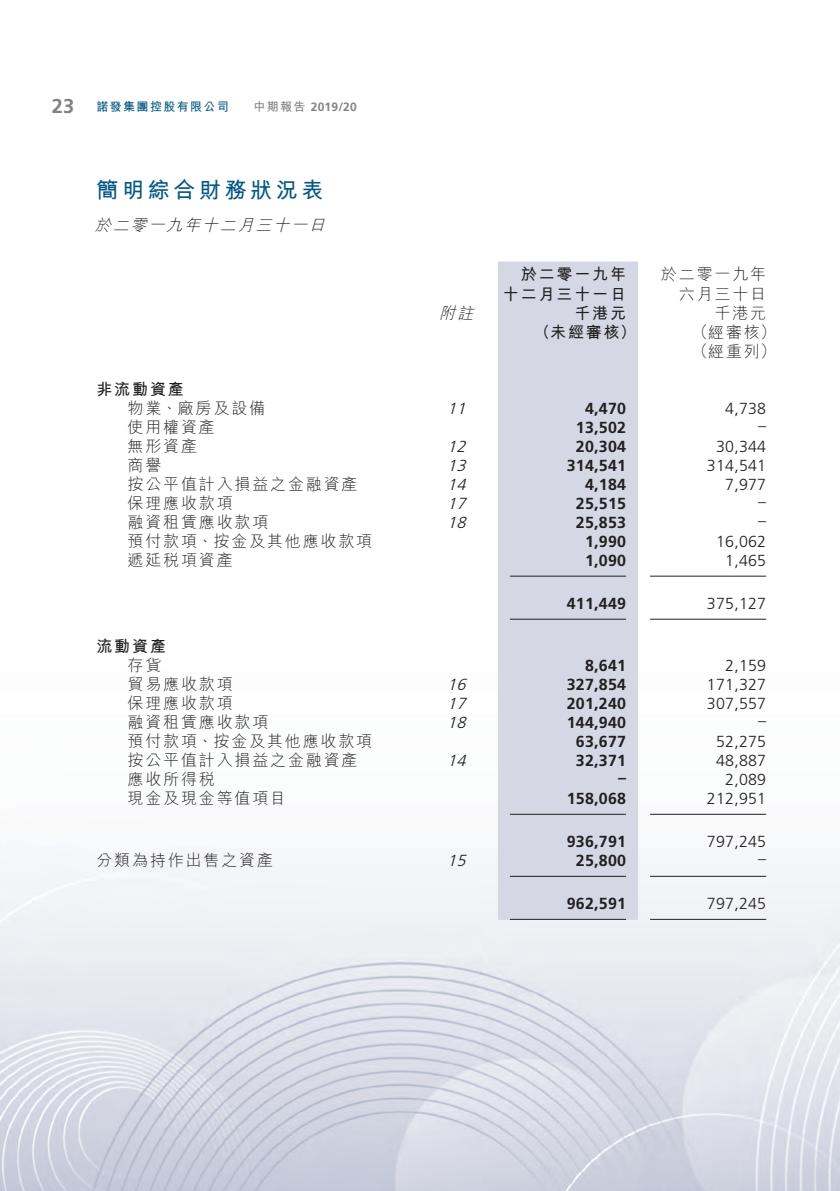
<style>
.page{position:relative;width:840px;height:1191px;background:#fff}
.page>*{position:absolute;margin:0;border:0;box-sizing:border-box;transform-origin:0 0}
.t1{font:700 22px "M Hei HK";letter-spacing:.165em;color:#065784}
.t2{font:700 20px "Frutiger LT Std";color:#808285}
._15_Table_Stub{font:300 16px "M Hei HK";letter-spacing:.115em;color:#231f20}
._15_Table_Stub-2{font:700 16px "Frutiger LT Std";letter-spacing:.015em;color:#231f20}
._15_Table_Stub-3{font:300 16px "Frutiger LT Std";letter-spacing:.015em;color:#231f20}
._15_Table_Stub-4{font:italic 300 16px "Frutiger LT Std";color:#231f20}
._01_Body_Text{font:300 16px/19px "M Hei HK";letter-spacing:.115em;color:#231f20;text-align:right}
._01_Body_Text-2{font:300 16px "Frutiger LT Std";letter-spacing:.015em;color:#231f20}
._01_Body_Text-3{font:700 16px "Frutiger LT Std";letter-spacing:.015em;color:#231f20}
._01_Body_Text-4{font:700 16px/19px "M Hei HK";letter-spacing:.115em;color:#231f20;text-align:right}
._11_P0{font:italic 300 16px "M Hei HK";color:#231f20}
._15_Table_Stub-5{font:700 16px "M Hei HK";letter-spacing:.115em;color:#231f20}
._15_Table_Stub-6{font:italic 300 16px "M Hei HK";color:#231f20}
.t3{font:700 12px "Frutiger LT Std";letter-spacing:.015em;color:#808285}
.t4{font:700 12px "M Hei HK";letter-spacing:.115em;color:#065784}
.s1{font-family:"M Hei HK"}
</style>
<div class="page">
<img style="left:0;top:261px;width:839px;height:930px">
<div style="left:497px;top:261px;width:140px;height:659px;background:#d5d8e4"></div>
<hr style="left:509px;top:575px;width:116px;height:1px;background:#231f20">
<hr style="left:649px;top:575px;width:116px;height:1px;background:#231f20">
<hr style="left:509px;top:618px;width:116px;height:1px;background:#231f20">
<hr style="left:649px;top:618px;width:116px;height:1px;background:#231f20">
<hr style="left:509px;top:813px;width:116px;height:1px;background:#231f20">
<hr style="left:649px;top:813px;width:116px;height:1px;background:#231f20">
<hr style="left:509px;top:876px;width:116px;height:1px;background:#231f20">
<hr style="left:649px;top:876px;width:116px;height:1px;background:#231f20">
<hr style="left:509px;top:919px;width:116px;height:1px;background:#231f20">
<hr style="left:649px;top:919px;width:116px;height:1px;background:#231f20">
<p class="t2" style="left:52px;top:94px;width:24px">23</p>
<p class="t4" style="left:96px;top:98px;width:134px">諾發集團控股有限公司</p>
<p class="t3" style="left:253px;top:100px;width:105px"><span class="s1">中期報告</span> 2019/20</p>
<h1 class="t1" style="left:96px;top:173px;width:228px">簡明綜合財務狀況表</h1>
<p class="_11_P0" style="left:95px;top:217px;width:236px">於二零一九年十二月三十一日</p>
<p class="_15_Table_Stub-5" style="left:96px;top:377px;width:89px">非流動資產</p>
<p class="_15_Table_Stub" style="left:127px;top:399px;width:139px">物業、廠房及設備</p>
<p class="_15_Table_Stub" style="left:127px;top:418px;width:89px">使用權資產</p>
<p class="_15_Table_Stub" style="left:127px;top:437px;width:71px">無形資產</p>
<p class="_15_Table_Stub" style="left:127px;top:456px;width:35px">商譽</p>
<p class="_15_Table_Stub" style="left:127px;top:475px;width:231px">按公平值計入損益之金融資產</p>
<p class="_15_Table_Stub" style="left:127px;top:494px;width:107px">保理應收款項</p>
<p class="_15_Table_Stub" style="left:127px;top:513px;width:142px">融資租賃應收款項</p>
<p class="_15_Table_Stub" style="left:127px;top:532px;width:246px">預付款項、按金及其他應收款項</p>
<p class="_15_Table_Stub" style="left:127px;top:551px;width:107px">遞延稅項資產</p>
<p class="_15_Table_Stub-5" style="left:96px;top:634px;width:71px">流動資產</p>
<p class="_15_Table_Stub" style="left:127px;top:656px;width:35px">存貨</p>
<p class="_15_Table_Stub" style="left:127px;top:675px;width:107px">貿易應收款項</p>
<p class="_15_Table_Stub" style="left:127px;top:694px;width:107px">保理應收款項</p>
<p class="_15_Table_Stub" style="left:127px;top:713px;width:142px">融資租賃應收款項</p>
<p class="_15_Table_Stub" style="left:127px;top:732px;width:246px">預付款項、按金及其他應收款項</p>
<p class="_15_Table_Stub" style="left:127px;top:751px;width:231px">按公平值計入損益之金融資產</p>
<p class="_15_Table_Stub" style="left:127px;top:770px;width:89px">應收所得稅</p>
<p class="_15_Table_Stub" style="left:127px;top:789px;width:160px">現金及現金等值項目</p>
<p class="_15_Table_Stub" style="left:96px;top:851px;width:178px">分類為持作出售之資產</p>
<p class="_15_Table_Stub-6" style="left:439px;top:304px;width:40px">附註</p>
<p class="_01_Body_Text-4" style="left:502px;top:264px;width:124px">於二零一九年十二月三十一日</p>
<p class="_01_Body_Text" style="left:660px;top:265px;width:107px">於二零一九年六月三十日</p>
<p class="_15_Table_Stub" style="left:714px;top:304px;width:53px">千港元</p>
<p class="_15_Table_Stub-5" style="left:574px;top:301px;width:53px">千港元</p>
<p class="_01_Body_Text-4" style="left:533px;top:321px;width:103px">（未經審核）</p>
<p class="_01_Body_Text" style="left:691px;top:322px;width:86px">（經審核(</p>
<p class="_01_Body_Text" style="left:691px;top:341px;width:86px">（經重列(</p>
<p class="_15_Table_Stub-4" style="left:447px;top:399px;width:24px">11</p>
<p class="_15_Table_Stub-2" style="left:584px;top:398px;width:42px">4,470</p>
<p class="_15_Table_Stub-3" style="left:724px;top:399px;width:42px">4,738</p>
<p class="_15_Table_Stub-2" style="left:575px;top:417px;width:52px">13,502</p>
<p class="_15_Table_Stub-3" style="left:757px;top:416px;width:9px">–</p>
<p class="_15_Table_Stub-4" style="left:447px;top:437px;width:24px">12</p>
<p class="_15_Table_Stub-2" style="left:575px;top:436px;width:52px">20,304</p>
<p class="_15_Table_Stub-3" style="left:715px;top:437px;width:52px">30,344</p>
<p class="_15_Table_Stub-4" style="left:447px;top:456px;width:24px">13</p>
<p class="_15_Table_Stub-2" style="left:566px;top:455px;width:61px">314,541</p>
<p class="_15_Table_Stub-3" style="left:706px;top:456px;width:61px">314,541</p>
<p class="_15_Table_Stub-4" style="left:447px;top:475px;width:24px">14</p>
<p class="_15_Table_Stub-2" style="left:584px;top:474px;width:42px">4,184</p>
<p class="_15_Table_Stub-3" style="left:724px;top:475px;width:42px">7,977</p>
<p class="_15_Table_Stub-4" style="left:447px;top:494px;width:24px">17</p>
<p class="_15_Table_Stub-2" style="left:575px;top:493px;width:52px">25,515</p>
<p class="_15_Table_Stub-3" style="left:757px;top:492px;width:9px">–</p>
<p class="_15_Table_Stub-4" style="left:447px;top:513px;width:24px">18</p>
<p class="_15_Table_Stub-2" style="left:575px;top:512px;width:52px">25,853</p>
<p class="_15_Table_Stub-3" style="left:757px;top:511px;width:9px">–</p>
<p class="_15_Table_Stub-2" style="left:584px;top:531px;width:42px">1,990</p>
<p class="_15_Table_Stub-3" style="left:715px;top:532px;width:52px">16,062</p>
<p class="_15_Table_Stub-2" style="left:584px;top:550px;width:42px">1,090</p>
<p class="_15_Table_Stub-3" style="left:724px;top:551px;width:42px">1,465</p>
<p class="_01_Body_Text-3" style="left:566px;top:593px;width:61px">411,449</p>
<p class="_01_Body_Text-2" style="left:706px;top:594px;width:61px">375,127</p>
<p class="_15_Table_Stub-2" style="left:584px;top:655px;width:42px">8,641</p>
<p class="_15_Table_Stub-3" style="left:724px;top:656px;width:42px">2,159</p>
<p class="_15_Table_Stub-4" style="left:447px;top:675px;width:24px">16</p>
<p class="_15_Table_Stub-2" style="left:566px;top:674px;width:61px">327,854</p>
<p class="_15_Table_Stub-3" style="left:706px;top:675px;width:61px">171,327</p>
<p class="_15_Table_Stub-4" style="left:447px;top:694px;width:24px">17</p>
<p class="_15_Table_Stub-2" style="left:566px;top:693px;width:61px">201,240</p>
<p class="_15_Table_Stub-3" style="left:706px;top:694px;width:61px">307,557</p>
<p class="_15_Table_Stub-4" style="left:447px;top:713px;width:24px">18</p>
<p class="_15_Table_Stub-2" style="left:566px;top:712px;width:61px">144,940</p>
<p class="_15_Table_Stub-3" style="left:757px;top:711px;width:9px">–</p>
<p class="_15_Table_Stub-2" style="left:575px;top:731px;width:52px">63,677</p>
<p class="_15_Table_Stub-3" style="left:715px;top:732px;width:52px">52,275</p>
<p class="_15_Table_Stub-4" style="left:447px;top:751px;width:24px">14</p>
<p class="_15_Table_Stub-2" style="left:575px;top:750px;width:52px">32,371</p>
<p class="_15_Table_Stub-3" style="left:715px;top:751px;width:52px">48,887</p>
<p class="_15_Table_Stub-2" style="left:617px;top:768px;width:9px">–</p>
<p class="_15_Table_Stub-3" style="left:724px;top:770px;width:42px">2,089</p>
<p class="_15_Table_Stub-2" style="left:566px;top:788px;width:61px">158,068</p>
<p class="_15_Table_Stub-3" style="left:706px;top:789px;width:61px">212,951</p>
<p class="_01_Body_Text-3" style="left:566px;top:831px;width:61px">936,791</p>
<p class="_01_Body_Text-2" style="left:706px;top:832px;width:61px">797,245</p>
<p class="_15_Table_Stub-4" style="left:447px;top:851px;width:24px">15</p>
<p class="_15_Table_Stub-2" style="left:575px;top:850px;width:52px">25,800</p>
<p class="_15_Table_Stub-3" style="left:757px;top:849px;width:9px">–</p>
<p class="_01_Body_Text-3" style="left:566px;top:894px;width:61px">962,591</p>
<p class="_01_Body_Text-2" style="left:706px;top:894px;width:61px">797,245</p>
</div>
